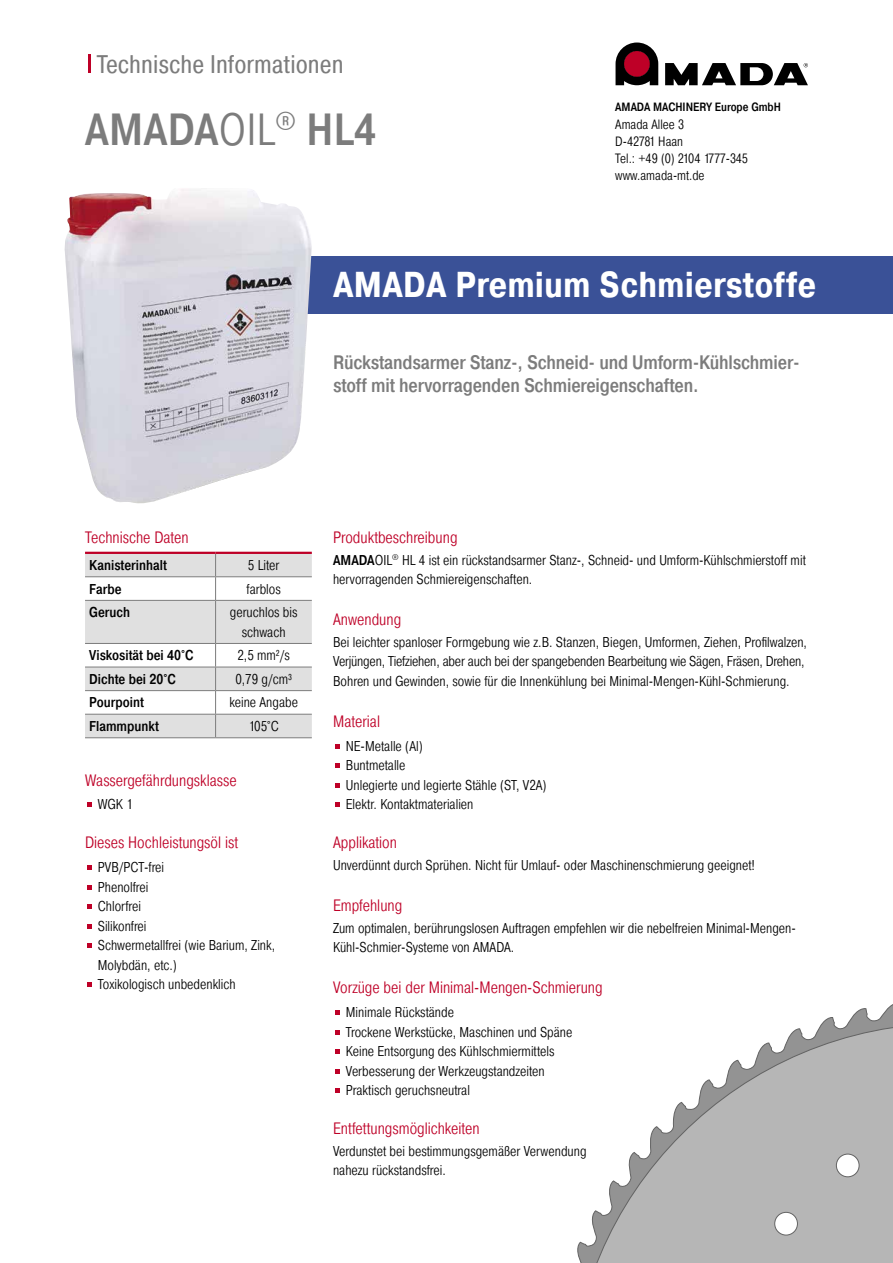
<style>
.page{position:relative;width:893px;height:1263px;background:#fff}
.page>*{position:absolute;margin:0;border:0;box-sizing:border-box;transform-origin:0 0}
.t1{font:500 45px "Pragmatica Cond";letter-spacing:.01em;color:#7c7c7c}
.t2{font:700 36px "Pragmatica Cond";color:#fff}
.t3{font:25.5px "Pragmatica Cond";color:#7c7c7c}
.t4{font:500 19.5px/23.4px "Pragmatica Cond";letter-spacing:-.01em;color:#7c7c7c}
.t5{font:300 16.5px "Pragmatica Cond";color:#be0027}
.t6{font:300 14.25px/19.5px "Pragmatica Cond";color:#000}
.t7{font:500 14.25px "Pragmatica Cond";color:#000}
.t8{font:300 13.5px/17.2px "Pragmatica Cond";color:#000}
.t9{font:500 12px "Pragmatica Cond";color:#000}
.s1{font-weight:300}
.s2{font-weight:500}
</style>
<div class="page">
<div style="left:285px;top:256px;width:608px;height:58px;background:#3a5197"></div>
<svg style="left:822px;top:1004px;width:71px;height:19px"></svg>
<svg style="left:577px;top:1023px;width:316px;height:240px;fill:#b6b6b6"></svg>
<div style="left:775px;top:1212px;width:22px;height:23px;background:#fff;border-radius:50%"></div>
<div style="left:774px;top:1212px;width:24px;height:23px;border:1px solid #636363;border-radius:50%"></div>
<div style="left:836px;top:1154px;width:23px;height:23px;background:#fff;border-radius:50%"></div>
<div style="left:836px;top:1154px;width:23px;height:23px;border:1px solid #636363;border-radius:50%"></div>
<hr style="left:88px;top:54px;width:3px;height:19px;background:#be0027">
<svg style="left:87px;top:802px;width:4px;height:5px"></svg>
<svg style="left:87px;top:865px;width:4px;height:5px"></svg>
<svg style="left:87px;top:885px;width:4px;height:4px"></svg>
<svg style="left:87px;top:904px;width:4px;height:5px"></svg>
<svg style="left:87px;top:924px;width:4px;height:4px"></svg>
<svg style="left:87px;top:943px;width:4px;height:5px"></svg>
<svg style="left:87px;top:982px;width:4px;height:5px"></svg>
<hr style="left:85px;top:552px;width:131px;height:2px;background:#be0027">
<hr style="left:216px;top:552px;width:96px;height:2px;background:#be0027">
<svg style="left:85px;top:553px;width:227px;height:184px"></svg>
<hr style="left:85px;top:737px;width:131px;height:1px;background:#7c7c7c">
<hr style="left:216px;top:737px;width:96px;height:1px;background:#7c7c7c">
<hr style="left:85px;top:576px;width:131px;height:1px;background:#7c7c7c">
<hr style="left:216px;top:576px;width:96px;height:1px;background:#7c7c7c">
<hr style="left:85px;top:600px;width:131px;height:1px;background:#7c7c7c">
<hr style="left:216px;top:600px;width:96px;height:1px;background:#7c7c7c">
<svg style="left:335px;top:744px;width:5px;height:5px"></svg>
<svg style="left:335px;top:763px;width:5px;height:5px"></svg>
<svg style="left:335px;top:783px;width:5px;height:5px"></svg>
<svg style="left:335px;top:802px;width:5px;height:5px"></svg>
<svg style="left:335px;top:1010px;width:5px;height:5px"></svg>
<svg style="left:335px;top:1030px;width:5px;height:4px"></svg>
<svg style="left:335px;top:1049px;width:5px;height:5px"></svg>
<svg style="left:335px;top:1069px;width:5px;height:4px"></svg>
<svg style="left:335px;top:1088px;width:5px;height:5px"></svg>
<img style="left:64px;top:189px;width:248px;height:315px">
<svg style="left:615px;top:43px;width:43px;height:42px;background:#56202b"></svg>
<svg style="left:665px;top:63px;width:143px;height:22px"></svg>
<h3 class="t3" style="left:97px;top:48px;width:248px">Technische Informationen</h3>
<h1 class="t1" style="left:85px;top:103px;width:292px">AMADA<span class="s1">OIL</span><sup>®</sup> HL4</h1>
<p class="t9" style="left:615px;top:100px;width:167px">AMADA MACHINERY Europe GmbH</p>
<p class="t8" style="left:615px;top:116px;width:134px">Amada Allee 3<br>D-42781 Haan<br>Tel.: +49 (0) 2104 1777-345 www.amada-mt.de</p>
<h2 class="t2" style="left:333px;top:263px;width:485px">AMADA Premium Schmierstoffe</h2>
<h3 class="t4" style="left:333px;top:351px;width:468px">Rückstandsarmer Stanz-, Schneid- und Umform-Kühlschmier&shy;stoff mit hervorragenden Schmiereigenschaften.</h3>
<p class="t5" style="left:85px;top:528px;width:105px">Technische Daten</p>
<p class="t7" style="left:89px;top:557px;width:79px">Kanisterinhalt</p>
<p class="t6" style="left:248px;top:555px;width:33px">5 Liter</p>
<p class="t7" style="left:89px;top:580px;width:34px">Farbe</p>
<p class="t6" style="left:247px;top:579px;width:36px">farblos</p>
<p class="t7" style="left:89px;top:604px;width:42px">Geruch</p>
<p class="t6" style="left:230px;top:603px;width:69px;text-align:center">geruchlos bis schwach</p>
<p class="t7" style="left:89px;top:647px;width:106px">Viskosität bei 40°C</p>
<p class="t6" style="left:237px;top:646px;width:54px">2,5 mm²/s</p>
<p class="t7" style="left:89px;top:670px;width:88px">Dichte bei 20°C</p>
<p class="t6" style="left:235px;top:669px;width:58px">0,79 g/cm³</p>
<p class="t7" style="left:89px;top:694px;width:56px">Pourpoint</p>
<p class="t6" style="left:229px;top:693px;width:70px">keine Angabe</p>
<p class="t7" style="left:89px;top:718px;width:71px">Flammpunkt</p>
<p class="t6" style="left:249px;top:716px;width:32px">105°C</p>
<p class="t5" style="left:85px;top:770px;width:153px">Wassergefährdungsklasse</p>
<p class="t6" style="left:98px;top:795px;width:37px">WGK 1</p>
<p class="t5" style="left:85px;top:833px;width:154px">Dieses Hochleistungsöl ist</p>
<p class="t6" style="left:98px;top:858px;width:179px">PVB/PCT-frei<br>Phenolfrei<br>Chlorfrei<br>Silikonfrei<br>Schwermetallfrei (wie Barium, Zink,<br>Molybdän, etc.)<br>Toxikologisch unbedenklich</p>
<p class="t5" style="left:333px;top:528px;width:126px">Produktbeschreibung</p>
<p class="t6" style="left:333px;top:550px;width:474px"><span class="s2">AMADA</span>OIL<sup>®</sup> HL 4 ist ein rückstandsarmer Stanz-, Schneid- und Umform-Kühlschmierstoff mit hervorragenden Schmiereigenschaften.</p>
<p class="t5" style="left:333px;top:610px;width:70px">Anwendung</p>
<p class="t6" style="left:333px;top:632px;width:475px">Bei leichter spanloser Formgebung wie z.B. Stanzen, Biegen, Umformen, Ziehen, Profilwalzen,<br>Verjüngen, Tiefziehen, aber auch bei der spangebenden Bearbeitung wie Sägen, Fräsen, Drehen,<br>Bohren und Gewinden, sowie für die Innenkühlung bei Minimal-Mengen-Kühl-Schmierung.</p>
<p class="t5" style="left:333px;top:712px;width:48px">Material</p>
<p class="t6" style="left:346px;top:736px;width:202px">NE-Metalle (Al)<br>Buntmetalle<br>Unlegierte und legierte Stähle (ST, V2A)<br>Elektr. Kontaktmaterialien</p>
<p class="t5" style="left:333px;top:833px;width:65px">Applikation</p>
<p class="t6" style="left:333px;top:855px;width:423px">Unverdünnt durch Sprühen. Nicht für Umlauf- oder Maschinenschmierung geeignet!</p>
<p class="t5" style="left:333px;top:896px;width:71px">Empfehlung</p>
<p class="t6" style="left:333px;top:918px;width:464px">Zum optimalen, berührungslosen Auftragen empfehlen wir die nebelfreien Minimal-Mengen-<br>Kühl-Schmier-Systeme von AMADA.</p>
<p class="t5" style="left:333px;top:978px;width:271px">Vorzüge bei der Minimal-Mengen-Schmierung</p>
<p class="t6" style="left:346px;top:1003px;width:228px">Minimale Rückstände<br>Trockene Werkstücke, Maschinen und Späne Keine Entsorgung des Kühlschmiermittels Verbesserung der Werkzeugstandzeiten Praktisch geruchsneutral</p>
<p class="t5" style="left:333px;top:1119px;width:148px">Entfettungsmöglichkeiten</p>
<p class="t6" style="left:333px;top:1141px;width:255px">Verdunstet bei bestimmungsgemäßer Verwendung nahezu rückstandsfrei.</p>
</div>
